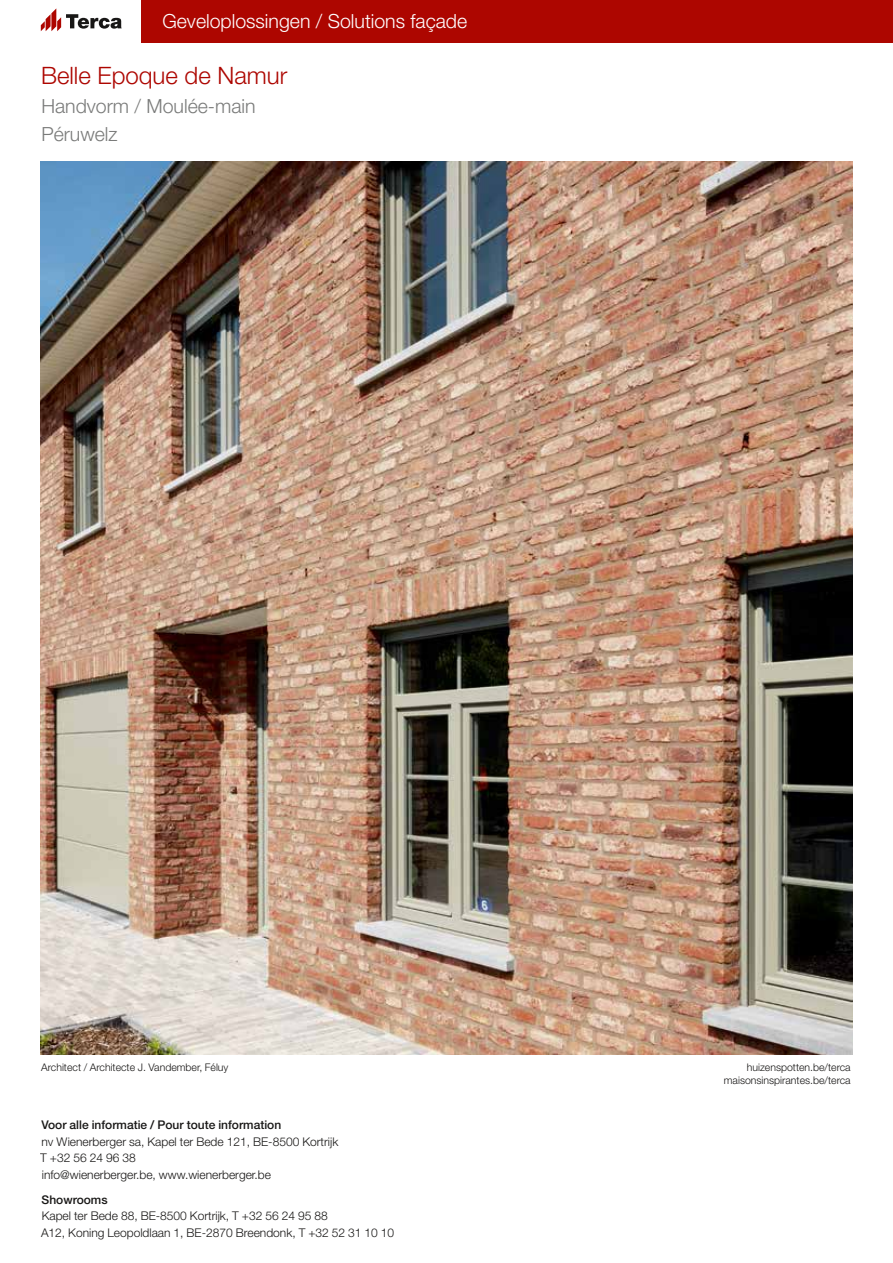
<style>
.page{position:relative;width:893px;height:1263px;background:#fff}
.page>*{position:absolute;margin:0;border:0;box-sizing:border-box;transform-origin:0 0}
.t1{font:300 24px "Helvetica Neue LT Std";color:#ad0600}
.t2{font:300 19.5px "Helvetica Neue LT Std";color:#fff}
.t3{font:300 19.5px/28.5px "Helvetica Neue LT Std";color:#7a7b7a}
.t4{font:300 12px/16.5px "Helvetica Neue LT Std";color:#181716}
.t5{font:500 12px "Helvetica Neue LT Std";color:#181716}
.t6{font:300 10.5px/13.5px "Helvetica Neue LT Std";color:#181716;text-align:right}
</style>
<div class="page">
<svg style="left:41px;top:8px;width:81px;height:23px"></svg>
<div style="left:142px;top:0;width:751px;height:43px;background:#ad0600"></div>
<img style="left:41px;top:162px;width:811px;height:892px">
<h2 class="t2" style="left:162px;top:9px;width:306px">Geveloplossingen / Solutions façade</h2>
<h1 class="t1" style="left:41px;top:61px;width:248px">Belle Epoque de Namur</h1>
<h2 class="t3" style="left:41px;top:91px;width:216px">Handvorm / Moulée-main<br>Péruwelz</h2>
<p class="t6" style="left:41px;top:1060px;width:189px">Architect / Architecte J. Vandember, Féluy</p>
<p class="t5" style="left:41px;top:1118px;width:241px">Voor alle informatie / Pour toute information</p>
<p class="t4" style="left:40px;top:1133px;width:300px">nv Wienerberger sa, Kapel ter Bede 121, BE-8500 Kortrijk<br>T +32 56 24 96 38<br>info@wienerberger.be, www.wienerberger.be</p>
<p class="t5" style="left:42px;top:1192px;width:68px">Showrooms</p>
<p class="t4" style="left:41px;top:1207px;width:355px">Kapel ter Bede 88, BE-8500 Kortrijk, T +32 56 24 95 88<br>A12, Koning Leopoldlaan 1, BE-2870 Breendonk, T +32 52 31 10 10</p>
<p class="t6" style="left:724px;top:1060px;width:128px">huizenspotten.be/terca maisonsinspirantes.be/terca</p>
</div>
